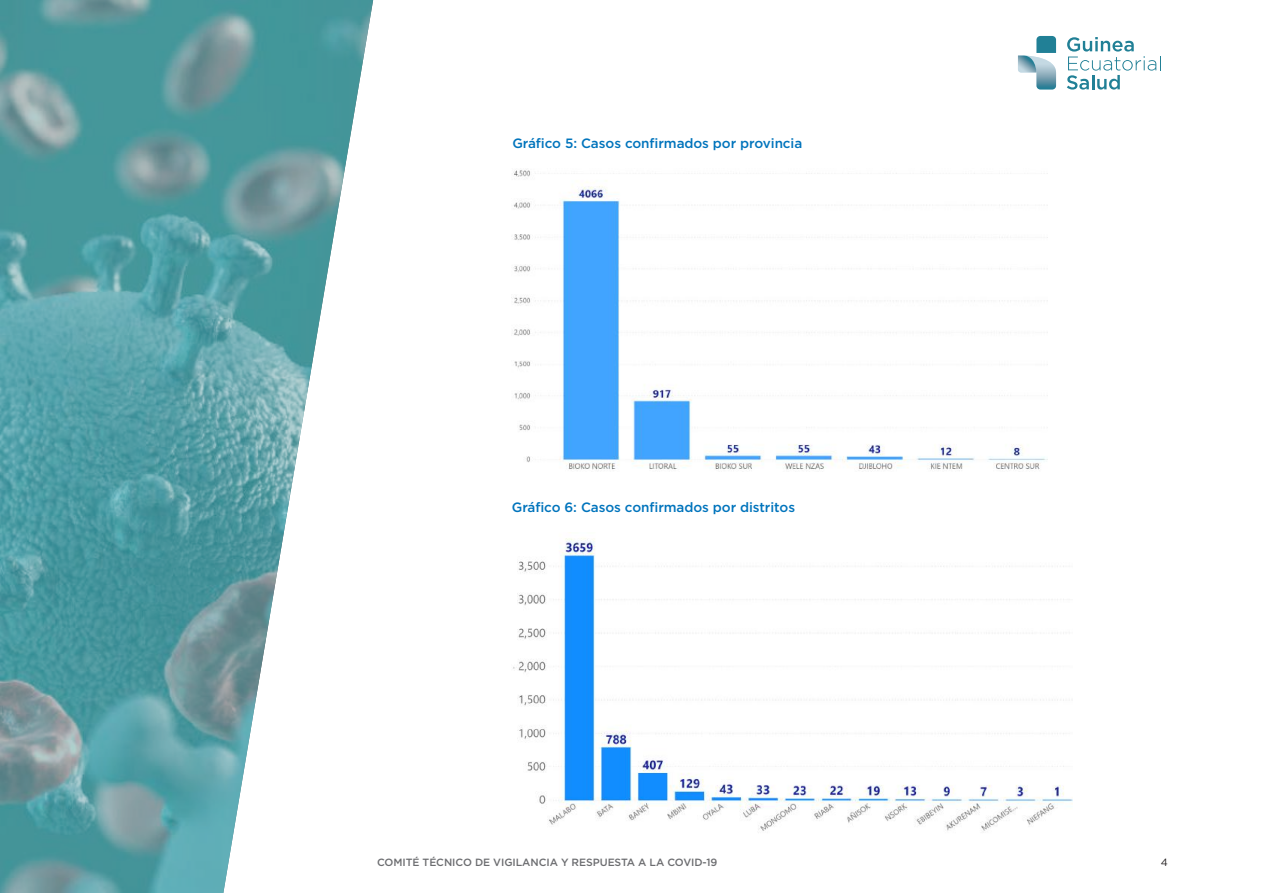
<style>
.page{position:relative;width:1263px;height:893px;background:#fff}
.page>*{position:absolute;margin:0;border:0;box-sizing:border-box;transform-origin:0 0}
.t1{font:500 13.5px "Gotham";letter-spacing:-.005em;color:#0174bc}
.t2{font:500 10.5px "Gotham";letter-spacing:-.005em;color:#6c6d70}
.t3{font:10.5px "Gotham";color:#231f20}
</style>
<div class="page">
<svg style="left:1018px;top:36px;width:39px;height:54px"></svg>
<img style="left:1024px;top:56px;width:12px;height:16px">
<svg style="left:1067px;top:37px;width:94px;height:53px"></svg>
<img style="left:0;top:0;width:373px;height:893px">
<img style="left:513px;top:538px;width:560px;height:293px">
<img style="left:513px;top:169px;width:534px;height:301px">
<p class="t1" style="left:512px;top:134px;width:291px">Gráfico 5: Casos confirmados por provincia</p>
<p class="t1" style="left:512px;top:499px;width:285px">Gráfico 6: Casos confirmados por distritos</p>
<p class="t2" style="left:377px;top:856px;width:342px">COMITÉ TÉCNICO DE VIGILANCIA Y RESPUESTA A LA COVID-19</p>
<p class="t3" style="left:1161px;top:856px;width:9px">4</p>
</div>
